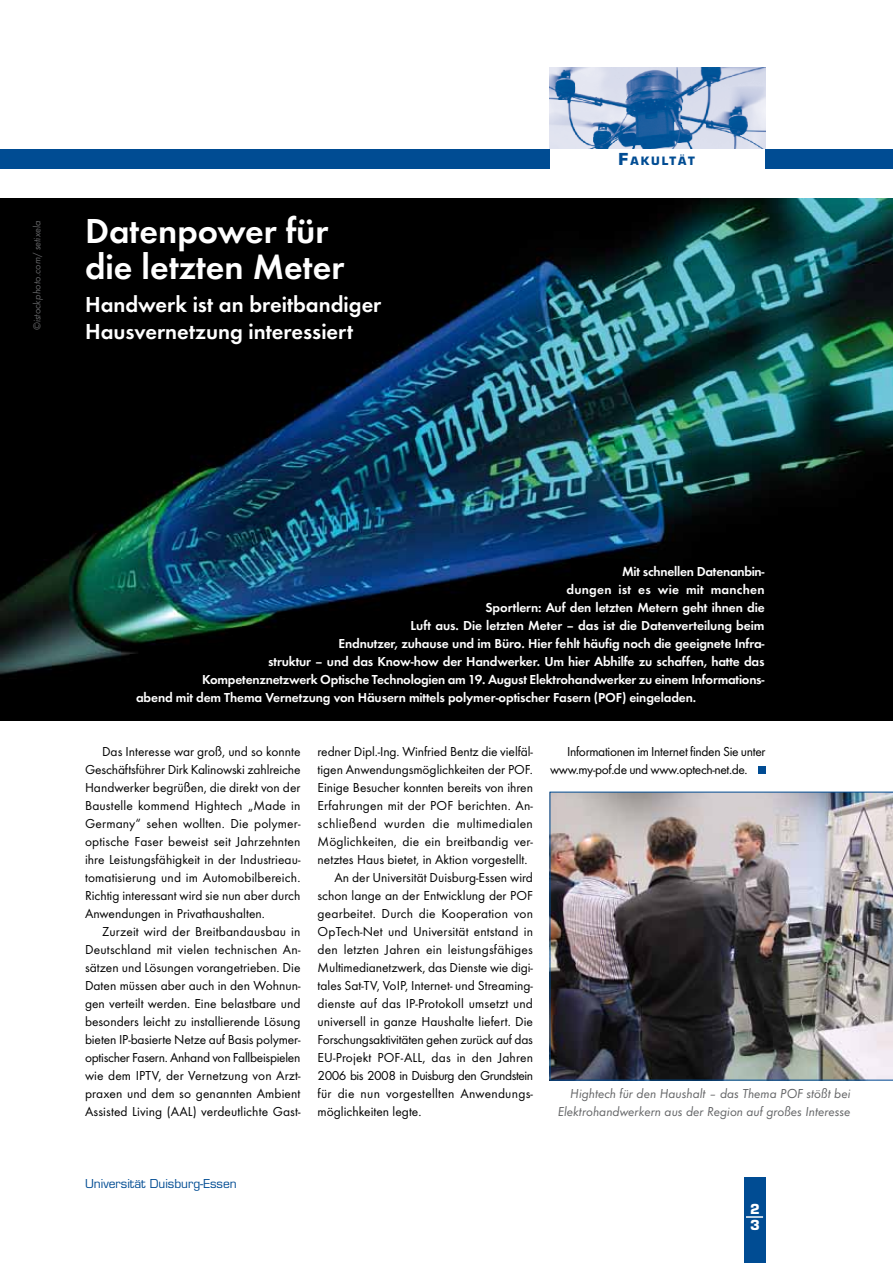
<style>
.page{position:relative;width:893px;height:1263px;background:#fff}
.page>*{position:absolute;margin:0;border:0;box-sizing:border-box;transform-origin:0 0}
.t1{font:36px/36px "Futura T Dem";color:#fff}
.t2{font:22.5px/27px "Futura T Dem";color:#fff}
.t3{font:13.5px/18px "Futura T Boo";color:#000}
.t4{font:13.5px "Futura T Dem";letter-spacing:-.01em;color:#fff}
.t5{font:13.5px/18px "Futura T Boo Obl";color:#646567;text-align:right}
.t6{font:13.5px/18px "Futura T Boo";letter-spacing:-.025em;color:#000}
.t7{font:13.5px "Futura T Boo";letter-spacing:-.04em;color:#000}
.t8{font:13.5px "Futura T Boo";letter-spacing:.025em;color:#000}
.t9{font:13.5px "Futura T Dem";letter-spacing:.015em;color:#fff}
.t10{font:700 13.5px/16.2px "Eurostile";color:#fff}
.t11{font:12px "Eurostile";color:#004c93}
.t12{font:700 11.25px "Eurostile";letter-spacing:.17em;color:#004c93}
.t13{font:10.5px "Futura T Boo Obl";color:#646567}
.s1{font-size:16.05px}
</style>
<div class="page">
<img style="left:0;top:198px;width:893px;height:522px">
<div style="left:0;top:149px;width:550px;height:20px;background:#004c93"></div>
<div style="left:765px;top:149px;width:128px;height:20px;background:#004c93"></div>
<div style="left:744px;top:1178px;width:21px;height:85px;background:#004c93"></div>
<svg style="left:746px;top:1216px;width:17px;height:2px"></svg>
<img style="left:550px;top:68px;width:215px;height:81px">
<div style="left:758px;top:766px;width:7px;height:8px;background:#004c93"></div>
<img style="left:550px;top:792px;width:343px;height:288px">
<p class="t13" style="left:31px;top:330px;width:111px;rotate:-90deg">©istockphoto.com/ setixela</p>
<h1 class="t1" style="left:85px;top:213px;width:261px">Datenpower für die letzten Meter</h1>
<h2 class="t2" style="left:85px;top:291px;width:298px">Handwerk ist an breitbandiger<br>Hausvernetzung interessiert</h2>
<p class="t12" style="left:619px;top:154px;width:78px"><span class="s1">F</span>akultät</p>
<p class="t4" style="left:622px;top:563px;width:144px">Mit schnellen Datenanbin-</p>
<p class="t9" style="left:567px;top:581px;width:200px">dungen ist es wie mit manchen</p>
<p class="t4" style="left:486px;top:599px;width:281px">Sportlern: Auf den letzten Metern geht ihnen die</p>
<p class="t4" style="left:411px;top:617px;width:355px">Luft aus. Die letzten Meter – das ist die Datenverteilung beim</p>
<p class="t4" style="left:339px;top:635px;width:428px">Endnutzer, zuhause und im Büro. Hier fehlt häufig noch die geeignete Infra-</p>
<p class="t4" style="left:268px;top:653px;width:498px">struktur – und das Know-how der Handwerker. Um hier Abhilfe zu schaffen, hatte das</p>
<p class="t4" style="left:202px;top:671px;width:564px">Kompetenznetzwerk Optische Technologien am 19. August Elektrohandwerker zu einem Informations-</p>
<p class="t4" style="left:136px;top:689px;width:562px">abend mit dem Thema Vernetzung von Häusern mittels polymer-optischer Fasern (POF) eingeladen.</p>
<p class="t3" style="left:85px;top:743px;width:217px;text-indent:17px">Das Interesse war groß, und so konnte Geschäftsführer Dirk Kalinowski zahlreiche Handwerker begrüßen, die direkt von der Baustelle kommend Hightech „Made in Germany“ sehen wollten. Die polymer&shy;optische Faser beweist seit Jahrzehnten ihre Leistungsfähigkeit in der Industrieau&shy;tomatisierung und im Automobilbereich.<br>Richtig interessant wird sie nun aber durch Anwendungen in Privathaushalten.</p>
<p class="t3" style="left:85px;top:923px;width:217px;text-align:justify;text-indent:17px">Zurzeit wird der Breitbandausbau in Deutschland mit vielen technischen An&shy;sätzen und Lösungen vorangetrieben. Die Daten müssen aber auch in den Wohnun&shy;gen verteilt werden. Eine belastbare und besonders leicht zu installierende Lösung bieten IP-basierte Netze auf Basis polymer&shy;optischer Fasern. Anhand von Fallbeispielen wie dem IPTV, der Vernetzung von Arzt&shy;praxen und dem so genannten Ambient Assisted Living (AAL) verdeutlichte Gast-</p>
<p class="t3" style="left:318px;top:743px;width:217px">redner Dipl.-Ing. Winfried Bentz die vielfäl-</p>
<p class="t3" style="left:318px;top:761px;width:215px">tigen Anwendungsmöglichkeiten der POF.</p>
<p class="t3" style="left:318px;top:779px;width:217px">Einige Besucher konnten bereits von ihren</p>
<p class="t3" style="left:318px;top:797px;width:217px">Erfahrungen mit der POF berichten. An-</p>
<p class="t8" style="left:318px;top:816px;width:217px">schließend wurden die multimedialen</p>
<p class="t3" style="left:318px;top:833px;width:217px">Möglichkeiten, die ein breitbandig ver-</p>
<p class="t3" style="left:318px;top:851px;width:209px">netztes Haus bietet, in Aktion vorgestellt.</p>
<p class="t3" style="left:335px;top:869px;width:200px">An der Universität Duisburg-Essen wird</p>
<p class="t3" style="left:318px;top:887px;width:217px">schon lange an der Entwicklung der POF</p>
<p class="t3" style="left:318px;top:905px;width:217px">gearbeitet. Durch die Kooperation von</p>
<p class="t3" style="left:318px;top:923px;width:217px">OpTech-Net und Universität entstand in</p>
<p class="t3" style="left:318px;top:940px;width:217px">den letzten Jahren ein leistungsfähiges</p>
<p class="t3" style="left:318px;top:958px;width:217px">Multimedianetzwerk, das Dienste wie digi-</p>
<p class="t3" style="left:318px;top:976px;width:217px">tales Sat-TV, VoIP, Internet- und Streaming-</p>
<p class="t3" style="left:318px;top:994px;width:217px">dienste auf das IP-Protokoll umsetzt und</p>
<p class="t3" style="left:318px;top:1012px;width:217px">universell in ganze Haushalte liefert. Die</p>
<p class="t3" style="left:318px;top:1030px;width:217px">Forschungsaktivitäten gehen zurück auf das</p>
<p class="t3" style="left:318px;top:1048px;width:217px">EU-Projekt POF-ALL, das in den Jahren</p>
<p class="t7" style="left:318px;top:1068px;width:217px">2006 bis 2008 in Duisburg den Grundstein</p>
<p class="t3" style="left:318px;top:1084px;width:217px">für die nun vorgestellten Anwendungs-</p>
<p class="t3" style="left:318px;top:1102px;width:103px">möglichkeiten legte.</p>
<p class="t6" style="left:550px;top:742px;width:217px;text-indent:17px">Informationen im Internet finden Sie unter www.my-pof.de und www.optech-net.de.</p>
<p class="t5" style="left:558px;top:1085px;width:294px">Hightech für den Haushalt – das Thema POF stößt bei<br>Elektrohandwerkern aus der Region auf großes Interesse</p>
<p class="t11" style="left:85px;top:1176px;width:153px">Universität Duisburg-Essen</p>
<p class="t10" style="left:750px;top:1201px;width:11px">2<br>3</p>
</div>
